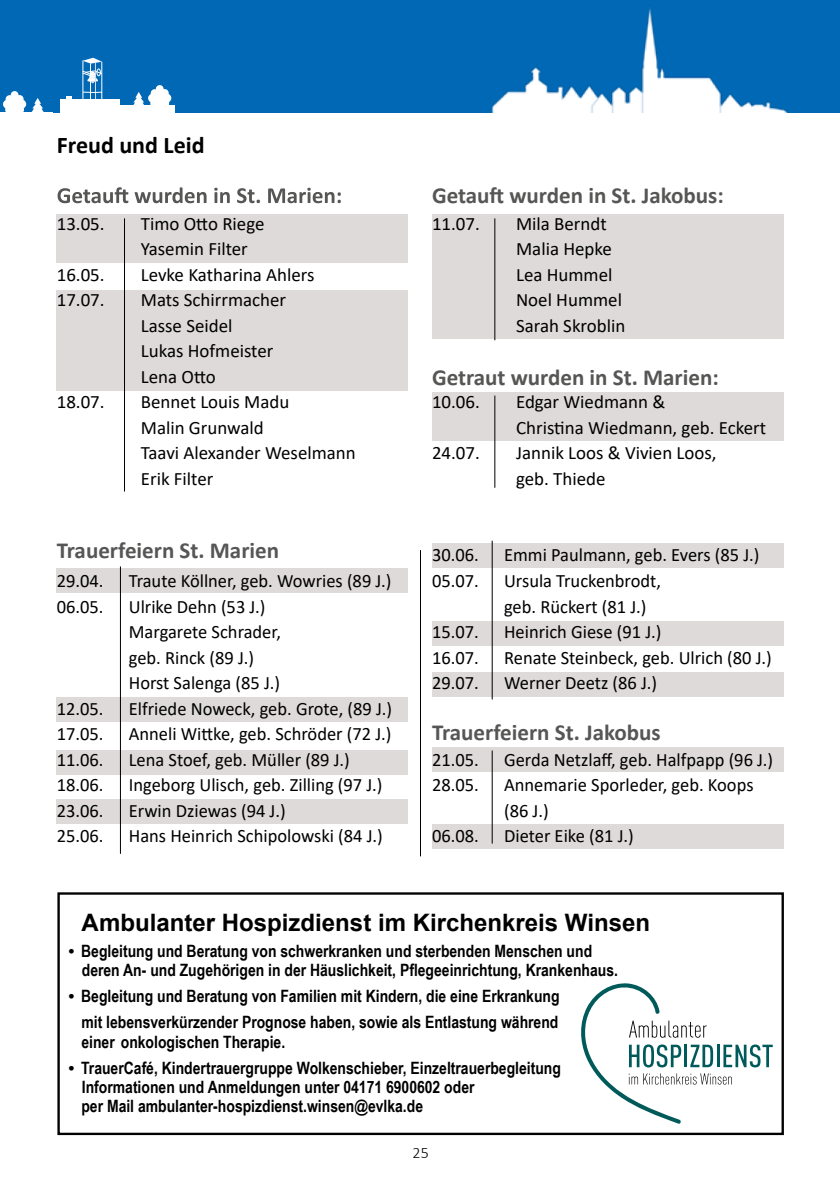
<style>
.page{position:relative;width:840px;height:1191px;background:#fff}
.page>*{position:absolute;margin:0;border:0;box-sizing:border-box;transform-origin:0 0}
.t1{font:700 24px "Arial";color:#000}
.t2{font:700 24px "Calibri";color:#000}
.t3{font:700 23px "Calibri";color:#565655}
.t4{font:18.8px/25.6px "Calibri";color:#000}
.t5{font:700 17px/19px "Arial Narrow";color:#000}
.t6{font:300 16px "Calibri";color:#000}
.s1{font-family:"Nimbus San";font-weight:400}
</style>
<div class="page">
<div style="left:432px;top:393px;width:350px;height:48px;background:#dddad9"></div>
<div style="left:432px;top:672px;width:350px;height:24px;background:#dddad9"></div>
<div style="left:432px;top:621px;width:350px;height:24px;background:#dddad9"></div>
<div style="left:432px;top:543px;width:350px;height:24px;background:#dddad9"></div>
<div style="left:432px;top:824px;width:350px;height:24px;background:#dddad9"></div>
<div style="left:432px;top:748px;width:350px;height:24px;background:#dddad9"></div>
<div style="left:57px;top:799px;width:351px;height:24px;background:#dddad9"></div>
<div style="left:57px;top:750px;width:351px;height:24px;background:#dddad9"></div>
<div style="left:57px;top:697px;width:351px;height:24px;background:#dddad9"></div>
<div style="left:57px;top:290px;width:351px;height:101px;background:#dddad9"></div>
<div style="left:432px;top:214px;width:350px;height:124px;background:#dddad9"></div>
<div style="left:57px;top:214px;width:351px;height:49px;background:#dddad9"></div>
<div style="left:57px;top:568px;width:351px;height:24px;background:#dddad9"></div>
<hr style="left:124px;top:218px;width:1px;height:273px;background:#000">
<svg style="left:58px;top:187px;width:282px;height:16px"></svg>
<hr style="left:491px;top:750px;width:1px;height:93px;background:#000">
<div style="left:0;top:0;width:839px;height:112px;background:#0068b4"></div>
<hr style="left:101px;top:62px;width:1px;height:53px;background:#fff">
<hr style="left:82px;top:61px;width:1px;height:54px;background:#fff">
<svg style="left:82px;top:58px;width:21px;height:25px"></svg>
<hr style="left:90px;top:63px;width:1px;height:52px;background:#fff">
<hr style="left:95px;top:63px;width:1px;height:51px;background:#d3ddf2">
<svg style="left:82px;top:91px;width:21px;height:2px"></svg>
<div style="left:60px;top:100px;width:59px;height:21px;background:#fff"></div>
<div style="left:66px;top:96px;width:5px;height:13px;background:#fff"></div>
<div style="left:115px;top:105px;width:59px;height:13px;background:#fff"></div>
<svg style="left:133px;top:85px;width:38px;height:20px"></svg>
<svg style="left:3px;top:91px;width:41px;height:21px"></svg>
<img style="left:491px;top:7px;width:297px;height:105px">
<hr style="left:494px;top:218px;width:1px;height:122px;background:#000">
<hr style="left:420px;top:550px;width:1px;height:306px;background:#000">
<hr style="left:120px;top:566px;width:1px;height:287px;background:#000">
<hr style="left:491px;top:540px;width:1px;height:159px;background:#000">
<hr style="left:494px;top:395px;width:1px;height:93px;background:#000">
<div style="left:57px;top:892px;width:726px;height:243px;border:2px solid #000"></div>
<svg style="left:581px;top:983px;width:191px;height:141px"></svg>
<p class="t2" style="left:57px;top:128px;width:149px">Freud und Leid</p>
<p class="t4" style="left:57px;top:210px;width:49px">13.05.</p>
<p class="t4" style="left:141px;top:210px;width:125px">Timo Otto Riege<br>Yasemin Filter</p>
<p class="t4" style="left:57px;top:261px;width:49px">16.05.</p>
<p class="t4" style="left:141px;top:261px;width:175px">Levke Katharina Ahlers</p>
<p class="t4" style="left:57px;top:287px;width:49px">17.07.</p>
<p class="t4" style="left:141px;top:287px;width:147px">Mats Schirrmacher<br>Lasse Seidel<br>Lukas Hofmeister<br>Lena Otto</p>
<p class="t4" style="left:57px;top:389px;width:49px">18.07.</p>
<p class="t4" style="left:141px;top:389px;width:216px">Bennet Louis Madu<br>Malin Grunwald<br>Taavi Alexander Weselmann<br>Erik Filter</p>
<p class="t3" style="left:57px;top:534px;width:224px">Trauerfeiern St. Marien</p>
<p class="t4" style="left:57px;top:567px;width:48px">29.04.</p>
<p class="t4" style="left:129px;top:567px;width:264px">Traute Köllner, geb. Wowries (89 J.)</p>
<p class="t4" style="left:57px;top:593px;width:48px">06.05.</p>
<p class="t4" style="left:129px;top:593px;width:154px">Ulrike Dehn (53 J.)<br>Margarete Schrader, geb. Rinck (89 J.)<br>Horst Salenga (85 J.)</p>
<p class="t4" style="left:57px;top:695px;width:48px">12.05.</p>
<p class="t4" style="left:129px;top:695px;width:265px">Elfriede Noweck, geb. Grote, (89 J.)</p>
<p class="t4" style="left:57px;top:720px;width:48px">17.05.</p>
<p class="t4" style="left:129px;top:720px;width:264px">Anneli Wittke, geb. Schröder (72 J.)</p>
<p class="t4" style="left:57px;top:746px;width:48px">11.06.</p>
<p class="t4" style="left:129px;top:746px;width:222px">Lena Stoef, geb. Müller (89 J.)</p>
<p class="t4" style="left:57px;top:771px;width:48px">18.06.</p>
<p class="t4" style="left:129px;top:771px;width:255px">Ingeborg Ulisch, geb. Zilling (97 J.)</p>
<p class="t4" style="left:57px;top:797px;width:48px">23.06.</p>
<p class="t4" style="left:129px;top:797px;width:158px">Erwin Dziewas (94 J.)</p>
<p class="t4" style="left:57px;top:822px;width:48px">25.06.</p>
<p class="t4" style="left:129px;top:822px;width:255px">Hans Heinrich Schipolowski (84 J.)</p>
<p class="t3" style="left:432px;top:179px;width:293px">Getauft wurden in St. Jakobus:</p>
<p class="t4" style="left:432px;top:210px;width:49px">11.07.</p>
<p class="t4" style="left:516px;top:210px;width:111px">Mila Berndt<br>Malia Hepke<br>Lea Hummel<br>Noel Hummel<br>Sarah Skroblin</p>
<p class="t3" style="left:432px;top:361px;width:288px">Getraut wurden in St. Marien:</p>
<p class="t4" style="left:432px;top:389px;width:49px">10.06.</p>
<p class="t4" style="left:516px;top:389px;width:251px">Edgar Wiedmann &amp;<br>Christina Wiedmann, geb. Eckert</p>
<p class="t4" style="left:432px;top:440px;width:49px">24.07.</p>
<p class="t4" style="left:516px;top:440px;width:202px">Jannik Loos &amp; Vivien Loos, geb. Thiede</p>
<p class="t4" style="left:432px;top:542px;width:48px">30.06.</p>
<p class="t4" style="left:504px;top:542px;width:256px">Emmi Paulmann, geb. Evers (85 J.)</p>
<p class="t4" style="left:432px;top:567px;width:48px">05.07.</p>
<p class="t4" style="left:504px;top:567px;width:158px">Ursula Truckenbrodt, geb. Rückert (81 J.)</p>
<p class="t4" style="left:432px;top:618px;width:48px">15.07.</p>
<p class="t4" style="left:504px;top:618px;width:159px">Heinrich Giese (91 J.)</p>
<p class="t4" style="left:432px;top:644px;width:48px">16.07.</p>
<p class="t4" style="left:504px;top:644px;width:269px">Renate Steinbeck, geb. Ulrich (80 J.)</p>
<p class="t4" style="left:432px;top:669px;width:48px">29.07.</p>
<p class="t4" style="left:504px;top:669px;width:154px">Werner Deetz (86 J.)</p>
<p class="t3" style="left:432px;top:716px;width:230px">Trauerfeiern St. Jakobus</p>
<p class="t4" style="left:432px;top:746px;width:48px">21.05.</p>
<p class="t4" style="left:504px;top:746px;width:270px">Gerda Netzlaff, geb. Halfpapp (96 J.)</p>
<p class="t4" style="left:432px;top:771px;width:48px">28.05.</p>
<p class="t4" style="left:504px;top:771px;width:251px">Annemarie Sporleder, geb. Koops (86 J.)</p>
<p class="t4" style="left:432px;top:822px;width:48px">06.08.</p>
<p class="t4" style="left:504px;top:822px;width:131px">Dieter Eike (81 J.)</p>
<p class="t1" style="left:82px;top:905px;width:569px">Ambulanter Hospizdienst im Kirchenkreis Winsen</p>
<p class="t5" style="left:82px;top:941px;width:537px;text-indent:-16px"><span class="s1">•</span> Begleitung und Beratung von schwerkranken und sterbenden Menschen und deren An- und Zugehörigen in der Häuslichkeit, Pflegeeinrichtung, Krankenhaus.</p>
<p class="t5" style="left:66px;top:982px;width:495px;line-height:26px;text-align:right"><span class="s1">•</span> Begleitung und Beratung von Familien mit Kindern, die eine Erkrankung mit lebensverkürzender Prognose haben, sowie als Entlastung während</p>
<p class="t5" style="left:81px;top:1031px;width:205px">einer onkologischen Therapie.</p>
<p class="t5" style="left:81px;top:1057px;width:480px;text-indent:-16px"><span class="s1">•</span> TrauerCafé, Kindertrauergruppe Wolkenschieber, Einzeltrauerbegleitung<br>Informationen und Anmeldungen unter 04171 6900602 oder<br>per Mail ambulanter-hospizdienst.winsen@evlka.de</p>
<p class="t6" style="left:412px;top:1142px;width:18px">25</p>
</div>
